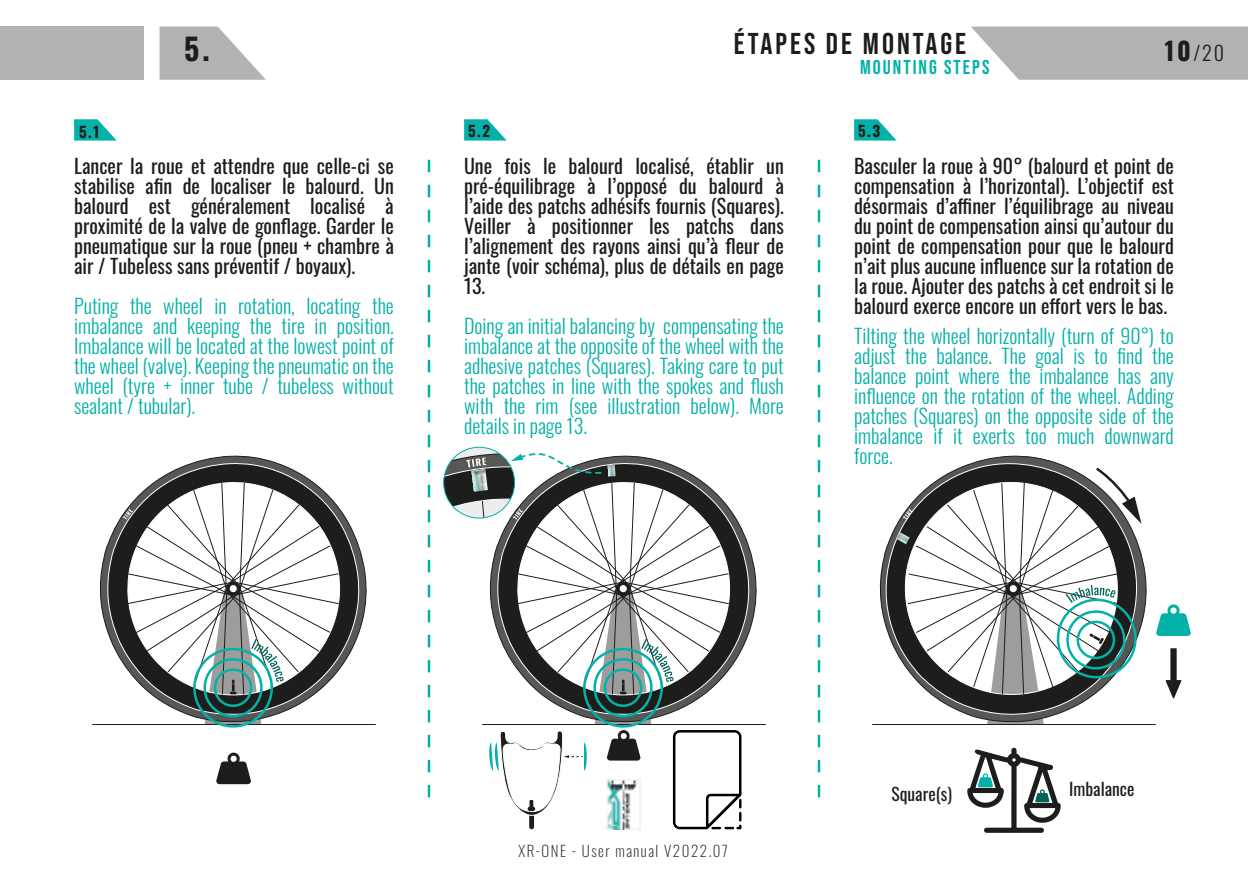
<style>
.page{position:relative;width:1248px;height:886px;background:#fff}
.page>*{position:absolute;margin:0;border:0;box-sizing:border-box;transform-origin:0 0}
.t1{font:30px "Bebas Neue";letter-spacing:.1em;color:#1d1d1b}
.t2{font:700 30px "Oswald";color:#1d1d1b}
.t3{font:20px/20px "Oswald";color:#1d1d1b;text-align:justify}
.t4{font:300 20px/20px "Oswald";color:#04b1a9;text-align:justify}
.t5{font:20px "Bebas Neue";letter-spacing:.1em;color:#04b1a9}
.t6{font:300 20px "Oswald";color:#1d1d1b}
.t7{font:17.5px "Oswald";color:#1d1d1b}
.t8{font:200 15px "Oswald";letter-spacing:.1em;color:#1d1d1b}
.t9{font:700 15px "Oswald";color:#1d1d1b}
.s1{font-weight:700;font-size:25px}
</style>
<div class="page">
<svg style="left:971px;top:27px;width:276px;height:53px;background:#bab9b9"></svg>
<svg style="left:159px;top:27px;width:107px;height:53px"></svg>
<div style="left:0;top:27px;width:144px;height:53px;background:#b3b2b2"></div>
<svg style="left:427px;top:159px;width:3px;height:638px"></svg>
<svg style="left:817px;top:159px;width:3px;height:638px"></svg>
<svg style="left:99px;top:455px;width:268px;height:176px"></svg>
<svg style="left:107px;top:463px;width:253px;height:207px"></svg>
<hr style="left:92px;top:724px;width:284px;height:1px;background:#1d1d1b">
<svg style="left:123px;top:482px;width:216px;height:246px"></svg>
<svg style="left:216px;top:752px;width:35px;height:32px"></svg>
<svg style="left:879px;top:455px;width:268px;height:172px"></svg>
<svg style="left:884px;top:463px;width:254px;height:189px"></svg>
<hr style="left:872px;top:724px;width:283px;height:1px;background:#1d1d1b">
<svg style="left:967px;top:748px;width:93px;height:85px"></svg>
<svg style="left:1156px;top:604px;width:34px;height:32px"></svg>
<svg style="left:896px;top:465px;width:245px;height:259px"></svg>
<svg style="left:1165px;top:648px;width:16px;height:50px"></svg>
<svg style="left:74px;top:119px;width:43px;height:22px"></svg>
<svg style="left:464px;top:119px;width:42px;height:22px"></svg>
<svg style="left:854px;top:119px;width:42px;height:22px"></svg>
<svg style="left:750px;top:549px;width:7px;height:81px"></svg>
<hr style="left:482px;top:724px;width:283px;height:1px;background:#1d1d1b">
<svg style="left:443px;top:446px;width:302px;height:384px"></svg>
<h1 class="t2" style="left:184px;top:33px;width:27px">5.</h1>
<h1 class="t1" style="left:734px;top:26px;width:233px">ÉTAPES DE MONTAGE</h1>
<p class="t5" style="left:860px;top:55px;width:131px">MOUNTING STEPS</p>
<p class="t9" style="left:79px;top:124px;width:22px">5.1</p>
<p class="t9" style="left:468px;top:123px;width:24px">5.2</p>
<p class="t9" style="left:858px;top:123px;width:24px">5.3</p>
<p class="t6" style="left:1164px;top:35px;width:61px"><span class="s1">10</span>/20</p>
<p class="t3" style="left:74px;top:154px;width:321px">Lancer la roue et attendre que celle-ci se stabilise afin de localiser le balourd. Un balourd est généralement localisé à proximité de la valve de gonflage. Garder le pneumatique sur la roue (pneu + chambre à air / Tubeless sans préventif / boyaux).</p>
<p class="t4" style="left:74px;top:294px;width:321px">Puting the wheel in rotation, locating the imbalance and keeping the tire in position.<br>Imbalance will be located at the lowest point of the wheel (valve). Keeping the pneumatic on the wheel (tyre + inner tube / tubeless without sealant / tubular).</p>
<p class="t3" style="left:464px;top:154px;width:321px">Une fois le balourd localisé, établir un pré-équilibrage à l’opposé du balourd à l’aide des patchs adhésifs fournis (Squares).<br>Veiller à positionner les patchs dans l’alignement des rayons ainsi qu’à fleur de jante (voir schéma), plus de détails en page 13.</p>
<p class="t4" style="left:464px;top:314px;width:321px">Doing an initial balancing by compensating the imbalance at the opposite of the wheel with the adhesive patches (Squares). Taking care to put the patches in line with the spokes and flush with the rim (see illustration below). More details in page 13.</p>
<p class="t3" style="left:854px;top:154px;width:321px">Basculer la roue à 90° (balourd et point de compensation à l’horizontal). L’objectif est désormais d’affiner l’équilibrage au niveau du point de compensation ainsi qu’autour du point de compensation pour que le balourd n’ait plus aucune influence sur la rotation de la roue. Ajouter des patchs à cet endroit si le balourd exerce encore un effort vers le bas.</p>
<p class="t4" style="left:854px;top:324px;width:321px">Tilting the wheel horizontally (turn of 90°) to adjust the balance. The goal is to find the balance point where the imbalance has any influence on the rotation of the wheel. Adding patches (Squares) on the opposite side of the imbalance if it exerts too much downward force.</p>
<p class="t8" style="left:518px;top:837px;width:211px">XR-ONE - User manual V2022.07</p>
<p class="t7" style="left:891px;top:778px;width:62px">Square(s)</p>
<p class="t7" style="left:1069px;top:773px;width:67px">Imbalance</p>
</div>
